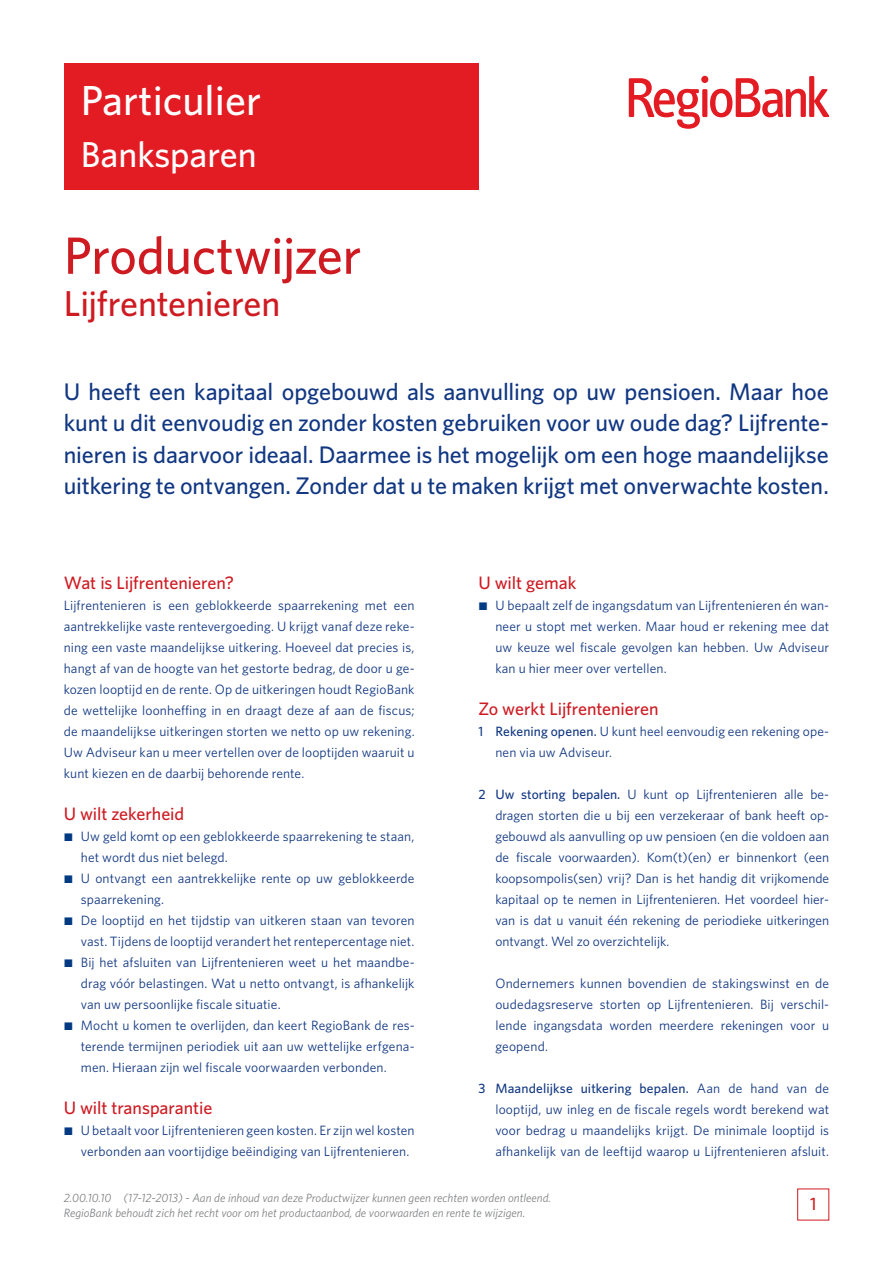
<style>
.page{position:relative;width:893px;height:1263px;background:#fff}
.page>*{position:absolute;margin:0;border:0;box-sizing:border-box;transform-origin:0 0}
.t1{font:500 52.5px "Whitney";letter-spacing:-.01em;color:#ce1b22}
.t2{font:500 42px "Whitney";color:#fff}
.t3{font:500 36px "Whitney";letter-spacing:-.01em;color:#ce1b22}
.t4{font:500 36px "Whitney";color:#fff}
.t5{font:500 24px/31.5px "Whitney";letter-spacing:-.005em;color:#113782;text-align:justify}
.t6{font:500 18px "Whitney";letter-spacing:-.005em;color:#ce1b22}
.t7{font:13.5px/21px "Whitney";letter-spacing:.005em;color:#113782;text-align:justify}
.t8{font:italic 12px/15px "Whitney";color:#808285}
.s1{font-weight:500}
</style>
<div class="page">
<div style="left:64px;top:64px;width:414px;height:126px;background:#e31b23"></div>
<svg style="left:629px;top:76px;width:200px;height:53px"></svg>
<h2 class="t2" style="left:81px;top:72px;width:182px">Particulier</h2>
<h3 class="t4" style="left:81px;top:131px;width:177px">Banksparen</h3>
<h1 class="t1" style="left:64px;top:221px;width:299px">Productwijzer</h1>
<h3 class="t3" style="left:64px;top:279px;width:218px">Lijfrentenieren</h3>
<p class="t5" style="left:64px;top:375px;width:767px">U heeft een kapitaal opgebouwd als aanvulling op uw pensioen. Maar hoe kunt u dit eenvoudig en zonder kosten gebruiken voor uw oude dag? Lijfrente&shy;nieren is daarvoor ideaal. Daarmee is het mogelijk om een hoge maandelijkse uitkering te ontvangen. Zonder dat u te maken krijgt met onverwachte kosten.</p>
<h3 class="t6" style="left:478px;top:571px;width:99px">U wilt gemak</h3>
<p class="t7" style="left:495px;top:594px;width:335px">U bepaalt zelf de ingangsdatum van Lijfrentenieren én wan&shy;neer u stopt met werken. Maar houd er rekening mee dat uw keuze wel fiscale gevolgen kan hebben. Uw Adviseur kan u hier meer over vertellen.</p>
<h3 class="t6" style="left:478px;top:697px;width:182px">Zo werkt Lijfrentenieren</h3>
<p class="t7" style="left:495px;top:720px;width:335px;text-indent:-17px"><span class="s1">1 Rekening openen.</span> U kunt heel eenvoudig een rekening ope&shy;nen via uw Adviseur.</p>
<p class="t7" style="left:495px;top:783px;width:335px;text-indent:-17px"><span class="s1">2 Uw storting bepalen.</span> U kunt op Lijfrentenieren alle be&shy;dragen storten die u bij een verzekeraar of bank heeft op&shy;gebouwd als aanvulling op uw pensioen (en die voldoen aan de fiscale voorwaarden). Kom(t)(en) er binnenkort (een koopsompolis(sen) vrij? Dan is het handig dit vrijkomende kapitaal op te nemen in Lijfrentenieren. Het voordeel hier&shy;van is dat u vanuit één rekening de periodieke uitkeringen ontvangt. Wel zo overzichtelijk.</p>
<p class="t7" style="left:495px;top:972px;width:335px">Ondernemers kunnen bovendien de stakingswinst en de oudedagsreserve storten op Lijfrentenieren. Bij verschil&shy;lende ingangsdata worden meerdere rekeningen voor u geopend.</p>
<p class="t7" style="left:495px;top:1077px;width:335px;text-indent:-17px"><span class="s1">3 Maandelijkse uitkering bepalen.</span> Aan de hand van de looptijd, uw inleg en de fiscale regels wordt berekend wat voor bedrag u maandelijks krijgt. De minimale looptijd is afhankelijk van de leeftijd waarop u Lijfrentenieren afsluit.</p>
<p class="t8" style="left:64px;top:1190px;width:489px">2.00.10.10 (17-12-2013) - Aan de inhoud van deze Productwijzer kunnen geen rechten worden ontleend.<br>RegioBank behoudt zich het recht voor om het productaanbod, de voorwaarden en rente te wijzigen.</p>
<h3 class="t6" style="left:810px;top:1192px;width:8px">1</h3>
<h3 class="t6" style="left:64px;top:571px;width:172px">Wat is Lijfrentenieren?</h3>
<p class="t7" style="left:64px;top:594px;width:352px">Lijfrentenieren is een geblokkeerde spaarrekening met een aantrekkelijke vaste rentevergoeding. U krijgt vanaf deze reke&shy;ning een vaste maandelijkse uitkering. Hoeveel dat precies is, hangt af van de hoogte van het gestorte bedrag, de door u ge&shy;kozen looptijd en de rente. Op de uitkeringen houdt RegioBank de wettelijke loonheffing in en draagt deze af aan de fiscus; de maandelijkse uitkeringen storten we netto op uw rekening.<br>Uw Adviseur kan u meer vertellen over de looptijden waaruit u kunt kiezen en de daarbij behorende rente.</p>
<h3 class="t6" style="left:64px;top:802px;width:122px">U wilt zekerheid</h3>
<p class="t7" style="left:81px;top:825px;width:335px;text-align:left">Uw geld komt op een geblokkeerde spaarrekening te staan, het wordt dus niet belegd.<br>U ontvangt een aantrekkelijke rente op uw geblokkeerde spaarrekening.<br>De looptijd en het tijdstip van uitkeren staan van tevoren vast. Tijdens de looptijd verandert het rentepercentage niet.<br>Bij het afsluiten van Lijfrentenieren weet u het maandbe&shy;drag vóór belastingen. Wat u netto ontvangt, is afhankelijk van uw persoonlijke fiscale situatie.<br>Mocht u komen te overlijden, dan keert RegioBank de res&shy;terende termijnen periodiek uit aan uw wettelijke erfgena&shy;men. Hieraan zijn wel fiscale voorwaarden verbonden.</p>
<h3 class="t6" style="left:64px;top:1096px;width:150px">U wilt transparantie</h3>
<p class="t7" style="left:81px;top:1119px;width:335px">U betaalt voor Lijfrentenieren geen kosten. Er zijn wel kosten verbonden aan voortijdige beëindiging van Lijfrentenieren.</p>
</div>
